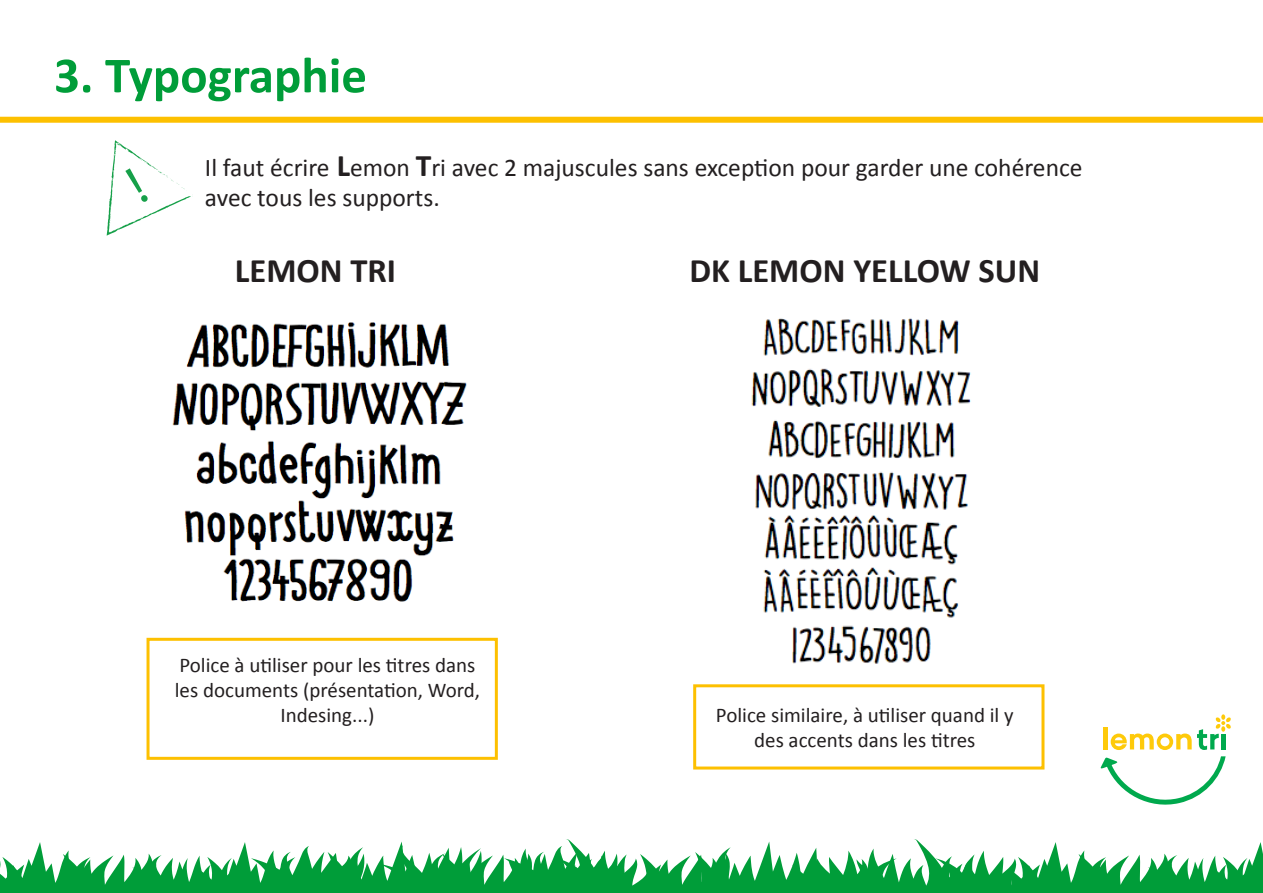
<style>
.page{position:relative;width:1263px;height:893px;background:#fff}
.page>*{position:absolute;margin:0;border:0;box-sizing:border-box;transform-origin:0 0}
.t1{font:700 51px "Calibri";color:#009d39}
.t2{font:700 34.5px "Calibri";color:#231f20}
.t3{font:25.5px/30.6px "Calibri";color:#231f20}
.t4{font:21px/25.2px "Calibri";color:#231f20;text-align:center}
.s1{font-weight:700;font-size:31.5px}
</style>
<div class="page">
<div style="left:0;top:117px;width:1263px;height:6px;background:#fdc000"></div>
<svg style="left:0;top:839px;width:1263px;height:54px"></svg>
<svg style="left:1100px;top:756px;width:125px;height:49px"></svg>
<div style="left:1103px;top:727px;width:5px;height:22px;background:#feca0a"></div>
<svg style="left:1111px;top:714px;width:120px;height:36px"></svg>
<img style="left:172px;top:323px;width:295px;height:279px">
<img style="left:751px;top:318px;width:220px;height:346px">
<div style="left:147px;top:638px;width:351px;height:122px;border:3px solid #fdc000"></div>
<div style="left:693px;top:684px;width:351px;height:85px;border:3px solid #fdc000"></div>
<svg style="left:107px;top:140px;width:86px;height:96px"></svg>
<p class="t1" style="left:54px;top:43px;width:314px">3. Typographie</p>
<p class="t3" style="left:205px;top:152px;width:879px">Il faut écrire <span class="s1">L</span>emon <span class="s1">T</span>ri avec 2 majuscules sans exception pour garder une cohérence avec tous les supports.</p>
<p class="t2" style="left:235px;top:249px;width:163px">LEMON TRI</p>
<p class="t2" style="left:689px;top:249px;width:352px">DK LEMON YELLOW SUN</p>
<p class="t4" style="left:175px;top:652px;width:307px">Police à utiliser pour les titres dans les documents (présentation, Word,<br>Indesing...)</p>
<p class="t4" style="left:716px;top:702px;width:299px">Police similaire, à utiliser quand il y des accents dans les titres</p>
</div>
